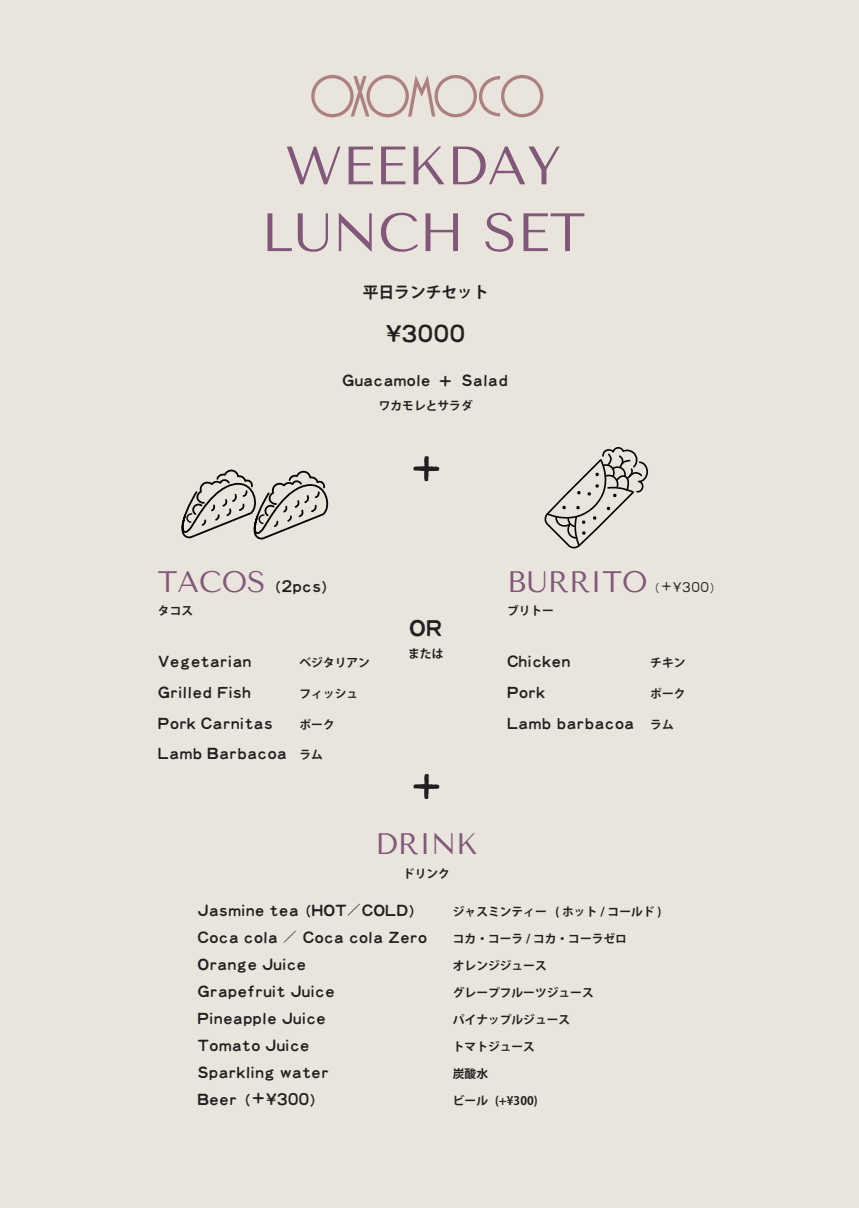
<style>
.page{position:relative;width:859px;height:1208px;background:#e9e5dc}
.page>*{position:absolute;margin:0;border:0;box-sizing:border-box;transform-origin:0 0}
.t1{font:55.3px "Faxfont Standard";color:#231f20}
.t2{font:53.9px/66.8px "Tenor Sans";color:#81587a;text-align:center}
.t3{font:34.1px "Faxfont Standard";color:#231f20}
.t4{font:33.5px "Faxfont Standard";color:#231f20}
.t5{font:29.5px "Tenor Sans";color:#81587a}
.t6{font:23.5px/27px "Faxfont Standard";color:#231f20}
.t7{font:19.8px "Faxfont Fine";color:#231f20}
.t8{font:700 15.7px "Koz Go Pr 6 N";color:#231f20}
.t9{font:700 11.7px "Koz Go Pr 6 N";color:#231f20}
.s1{font-family:"Tenor Sans";font-size:29.5px;color:#81587a}
.s2{font-family:"Koz Go Pr 6 N";font-weight:700;font-size:11.7px}
</style>
<div class="page">
<svg style="left:311px;top:75px;width:232px;height:42px"></svg>
<svg style="left:544px;top:447px;width:104px;height:102px"></svg>
<svg style="left:181px;top:469px;width:148px;height:71px"></svg>
<h2 class="t2" style="left:261px;top:133px;width:326px">WEEKDAY<br>LUNCH SET</h2>
<p class="t8" style="left:363px;top:283px;width:127px">平日ランチセット</p>
<h3 class="t3" style="left:386px;top:315px;width:80px">¥3000</h3>
<p class="t6" style="left:342px;top:367px;width:168px">Guacamole + Salad</p>
<p class="t9" style="left:379px;top:399px;width:95px">ワカモレとサラダ</p>
<h1 class="t1" style="left:408px;top:442px;width:37px">+</h1>
<p class="t6" style="left:158px;top:572px;width:171px"><span class="s1">TACOS</span> (2pcs)</p>
<p class="t5" style="left:507px;top:565px;width:142px">BURRITO</p>
<p class="t7" style="left:655px;top:576px;width:61px">(+¥300)</p>
<p class="t9" style="left:158px;top:604px;width:37px">タコス</p>
<p class="t9" style="left:507px;top:604px;width:48px">ブリトー</p>
<h3 class="t4" style="left:409px;top:610px;width:35px">OR</h3>
<p class="t6" style="left:158px;top:648px;width:95px">Vegetarian</p>
<p class="t9" style="left:299px;top:656px;width:72px">ベジタリアン</p>
<p class="t6" style="left:158px;top:679px;width:95px">Grilled Fish</p>
<p class="t9" style="left:299px;top:687px;width:60px">フィッシュ</p>
<p class="t6" style="left:158px;top:707px;width:178px;line-height:30.6px">Pork Carnitas <span class="s2">ポーク<br></span>Lamb Barbacoa <span class="s2">ラム</span></p>
<p class="t9" style="left:408px;top:646px;width:37px">または</p>
<p class="t6" style="left:507px;top:648px;width:65px">Chicken</p>
<p class="t9" style="left:650px;top:656px;width:37px">チキン</p>
<p class="t6" style="left:507px;top:679px;width:40px">Pork</p>
<p class="t9" style="left:650px;top:687px;width:37px">ポーク</p>
<p class="t6" style="left:507px;top:709px;width:168px">Lamb barbacoa <span class="s2">ラム</span></p>
<h1 class="t1" style="left:408px;top:760px;width:37px">+</h1>
<p class="t5" style="left:375px;top:826px;width:104px">DRINK</p>
<p class="t9" style="left:403px;top:866px;width:48px">ドリンク</p>
<p class="t6" style="left:198px;top:896px;width:231px">Jasmine tea (HOT/COLD)<br>Coca cola / Coca cola Zero<br>Orange Juice<br>Grapefruit Juice<br>Pineapple Juice<br>Tomato Juice<br>Sparkling water<br>Beer (+¥300)</p>
<p class="t9" style="left:453px;top:904px;width:210px">ジャスミンティー ( ホット / コールド )</p>
<p class="t9" style="left:453px;top:932px;width:176px">コカ・コーラ / コカ・コーラゼロ</p>
<p class="t9" style="left:453px;top:959px;width:95px">オレンジジュース</p>
<p class="t9" style="left:453px;top:986px;width:142px">グレープフルーツジュース</p>
<p class="t9" style="left:453px;top:1013px;width:119px">パイナップルジュース</p>
<p class="t9" style="left:453px;top:1040px;width:84px">トマトジュース</p>
<p class="t9" style="left:453px;top:1067px;width:37px">炭酸水</p>
<p class="t9" style="left:453px;top:1094px;width:37px">ビール</p>
<p class="t9" style="left:495px;top:1093px;width:44px">(+¥300)</p>
</div>
